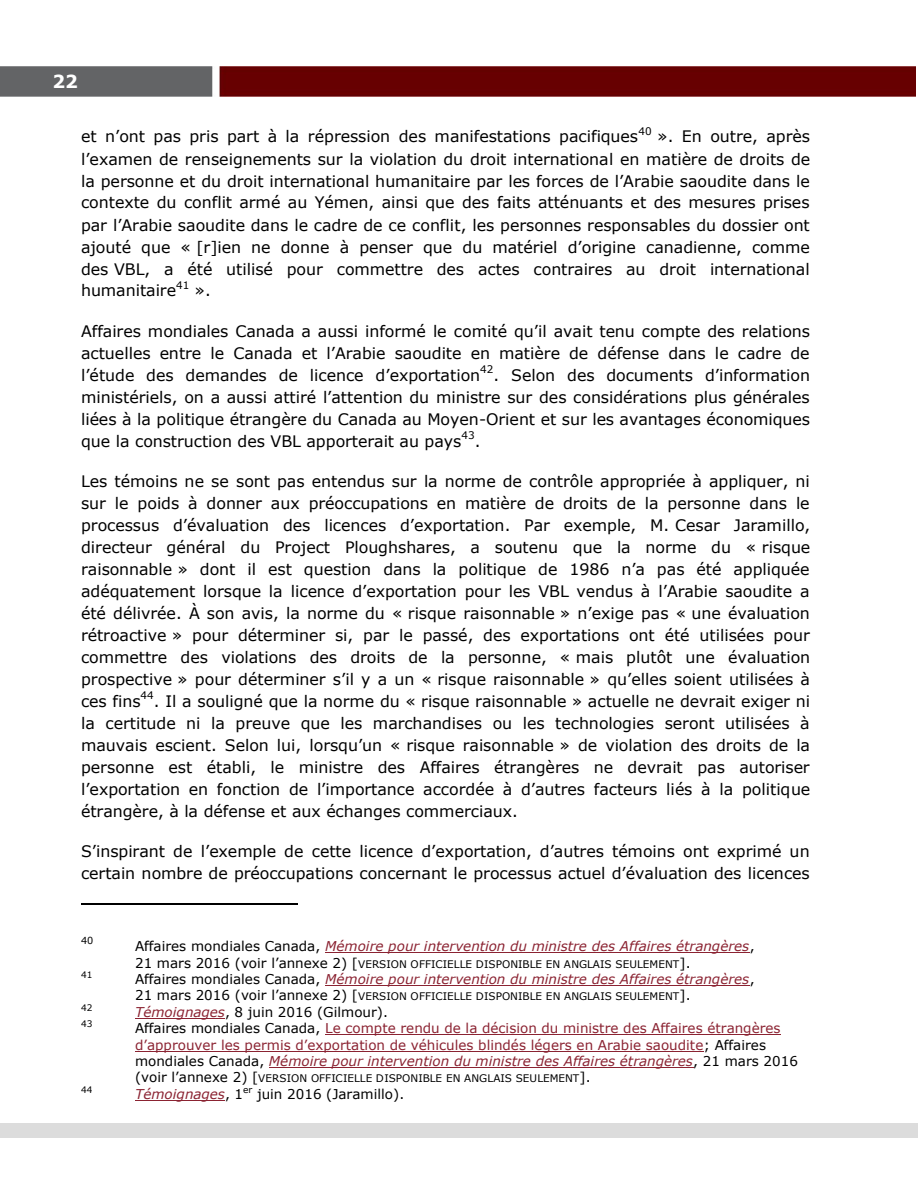
<style>
.page{position:relative;width:918px;height:1188px;background:#fff}
.page>*{position:absolute;margin:0;border:0;box-sizing:border-box;transform-origin:0 0}
.t1{font:700 18px "Verdana";color:#fff}
.t2{font:15.9px/22px "Verdana";color:#000;text-align:justify}
.t3{font:13.5px/16.5px "Verdana";letter-spacing:.005em;color:#8b2332}
.t4{font:italic 13.5px "Verdana";letter-spacing:.005em;color:#8b2332}
.t5{font:13.5px "Verdana";letter-spacing:.005em;color:#000}
.t6{font:10.5px "Verdana";letter-spacing:.005em;color:#000}
.t7{font:9.75px "Verdana";color:#000}
.t8{font:9px "Verdana";letter-spacing:.005em;color:#000}
.s1{font-style:normal;color:#000}
.s2{font-size:13.5px}
.s3{font-style:italic;color:#8b2332}
.s4{color:#000}
.s5{font-style:italic}
</style>
<div class="page">
<img style="left:0;top:67px;width:916px;height:30px">
<div style="left:0;top:1123px;width:918px;height:14px;background:#dcdcdc"></div>
<hr style="left:81px;top:904px;width:216px;height:1px;background:#000">
<hr style="left:325px;top:952px;width:425px;height:1px;background:#8b2332">
<hr style="left:325px;top:985px;width:425px;height:1px;background:#8b2332">
<hr style="left:135px;top:1018px;width:90px;height:1px;background:#8b2332">
<hr style="left:325px;top:1034px;width:456px;height:1px;background:#8b2332">
<hr style="left:135px;top:1051px;width:569px;height:1px;background:#8b2332">
<hr style="left:269px;top:1067px;width:424px;height:1px;background:#8b2332">
<hr style="left:135px;top:1100px;width:90px;height:1px;background:#8b2332">
<p class="t1" style="left:52px;top:70px;width:27px">22</p>
<p class="t2" style="left:81px;top:125px;width:559px">et n’ont pas pris part à la répression des manifestations pacifiques</p>
<p class="t6" style="left:639px;top:124px;width:15px">40</p>
<p class="t2" style="left:81px;top:125px;width:731px;text-indent:576px">». En outre, après l’examen de renseignements sur la violation du droit international en matière de droits de la personne et du droit international humanitaire par les forces de l’Arabie saoudite dans le contexte du conflit armé au Yémen, ainsi que des faits atténuants et des mesures prises par l’Arabie saoudite dans le cadre de ce conflit, les personnes responsables du dossier ont ajouté que « [r]ien ne donne à penser que du matériel d’origine canadienne, comme des VBL, a été utilisé pour commettre des actes contraires au droit international humanitaire</p>
<p class="t6" style="left:176px;top:278px;width:15px">41</p>
<p class="t2" style="left:195px;top:279px;width:17px">».</p>
<p class="t2" style="left:81px;top:319px;width:731px">Affaires mondiales Canada a aussi informé le comité qu’il avait tenu compte des relations actuelles entre le Canada et l’Arabie saoudite en matière de défense dans le cadre de l’étude des demandes de licence d’exportation</p>
<p class="t6" style="left:480px;top:362px;width:15px">42</p>
<p class="t2" style="left:81px;top:363px;width:731px;text-indent:413px">. Selon des documents d’information ministériels, on a aussi attiré l’attention du ministre sur des considérations plus générales liées à la politique étrangère du Canada au Moyen-Orient et sur les avantages économiques que la construction des VBL apporterait au pays</p>
<p class="t6" style="left:462px;top:429px;width:15px">43</p>
<p class="t2" style="left:475px;top:429px;width:7px">.</p>
<p class="t2" style="left:81px;top:469px;width:731px">Les témoins ne se sont pas entendus sur la norme de contrôle appropriée à appliquer, ni sur le poids à donner aux préoccupations en matière de droits de la personne dans le processus d’évaluation des licences d’exportation. Par exemple, M. Cesar Jaramillo, directeur général du Project Ploughshares, a soutenu que la norme du « risque raisonnable » dont il est question dans la politique de 1986 n’a pas été appliquée adéquatement lorsque la licence d’exportation pour les VBL vendus à l’Arabie saoudite a été délivrée. À son avis, la norme du « risque raisonnable » n’exige pas « une évaluation rétroactive » pour déterminer si, par le passé, des exportations ont été utilisées pour commettre des violations des droits de la personne, « mais plutôt une évaluation prospective » pour déterminer s’il y a un « risque raisonnable » qu’elles soient utilisées à ces fins</p>
<p class="t6" style="left:141px;top:689px;width:15px">44</p>
<p class="t2" style="left:81px;top:689px;width:731px;text-indent:73px">. Il a souligné que la norme du « risque raisonnable » actuelle ne devrait exiger ni la certitude ni la preuve que les marchandises ou les technologies seront utilisées à mauvais escient. Selon lui, lorsqu’un « risque raisonnable » de violation des droits de la personne est établi, le ministre des Affaires étrangères ne devrait pas autoriser l’exportation en fonction de l’importance accordée à d’autres facteurs liés à la politique étrangère, à la défense et aux échanges commerciaux.</p>
<p class="t2" style="left:81px;top:840px;width:730px">S’inspirant de l’exemple de cette licence d’exportation, d’autres témoins ont exprimé un certain nombre de préoccupations concernant le processus actuel d’évaluation des licences</p>
<p class="t7" style="left:81px;top:934px;width:14px">40</p>
<p class="t4" style="left:135px;top:937px;width:621px"><span class="s1">Affaires mondiales Canada,</span> Mémoire pour intervention du ministre des Affaires étrangères<span class="s1">,</span></p>
<p class="t6" style="left:135px;top:957px;width:557px"><span class="s2">21 mars 2016 (voir l’annexe 2) [</span>VERSION OFFICIELLE DISPONIBLE EN ANGLAIS SEULEMENT<span class="s2">].</span></p>
<p class="t8" style="left:81px;top:969px;width:13px">41</p>
<p class="t4" style="left:135px;top:970px;width:621px"><span class="s1">Affaires mondiales Canada,</span> Mémoire pour intervention du ministre des Affaires étrangères<span class="s1">,</span></p>
<p class="t6" style="left:135px;top:990px;width:557px"><span class="s2">21 mars 2016 (voir l’annexe 2) [</span>VERSION OFFICIELLE DISPONIBLE EN ANGLAIS SEULEMENT<span class="s2">].</span></p>
<p class="t8" style="left:81px;top:1002px;width:13px">42</p>
<p class="t5" style="left:135px;top:1003px;width:254px"><span class="s3">Témoignages</span>, 8 juin 2016 (Gilmour).</p>
<p class="t8" style="left:81px;top:1018px;width:13px">43</p>
<p class="t3" style="left:135px;top:1020px;width:664px"><span class="s4">Affaires mondiales Canada,</span> Le compte rendu de la décision du ministre des Affaires étrangères d’approuver les permis d’exportation de véhicules blindés légers en Arabie saoudite<span class="s4">; Affaires mondiales Canada,</span> <span class="s5">Mémoire pour intervention du ministre des Affaires étrangères</span><span class="s4">, 21 mars 2016</span></p>
<p class="t6" style="left:135px;top:1072px;width:457px"><span class="s2">(voir l’annexe 2) [</span>VERSION OFFICIELLE DISPONIBLE EN ANGLAIS SEULEMENT<span class="s2">].</span></p>
<p class="t8" style="left:81px;top:1084px;width:13px">44</p>
<p class="t5" style="left:135px;top:1085px;width:271px"><span class="s3">Témoignages</span>, 1<sup>er</sup> juin 2016 (Jaramillo).</p>
</div>
